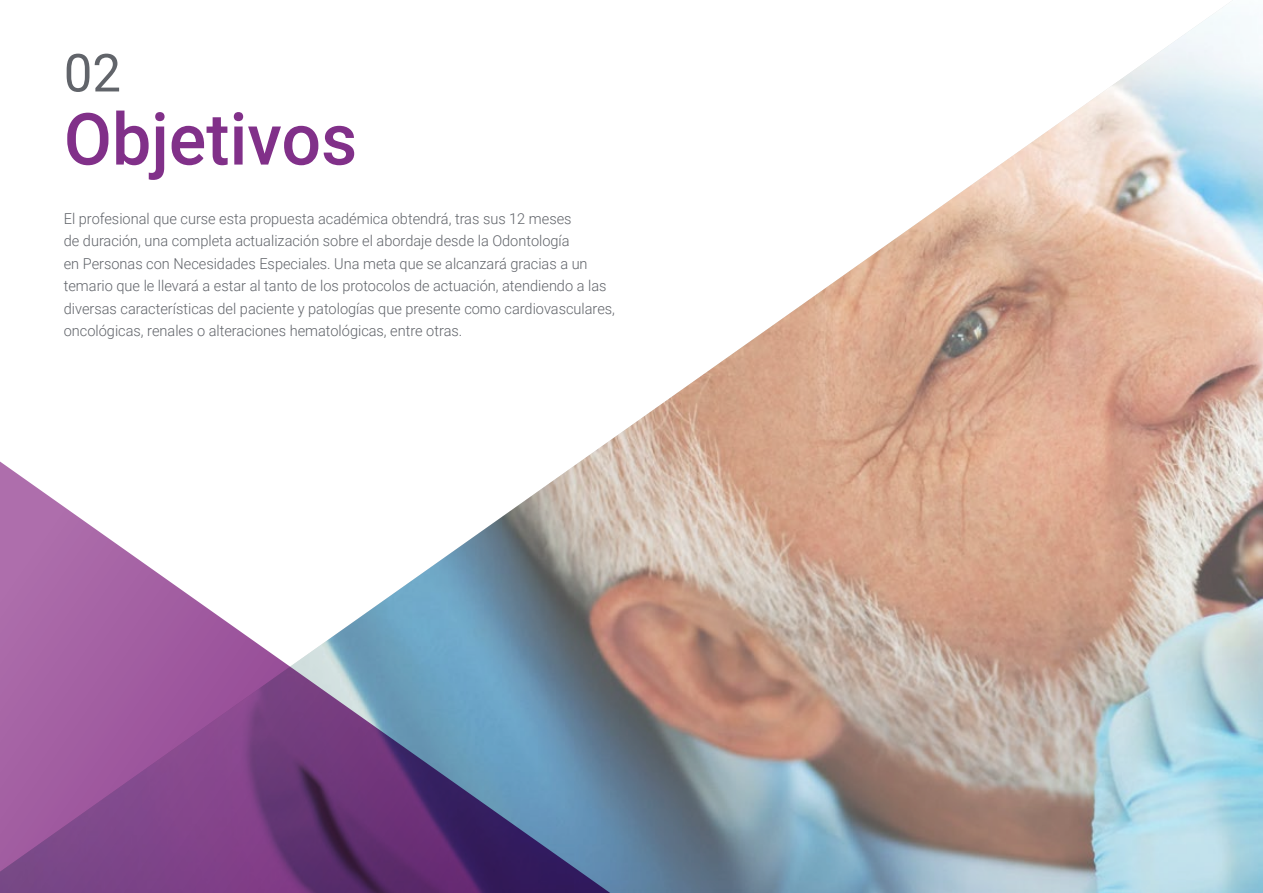
<style>
.page{position:relative;width:1263px;height:893px;background:#fff}
.page>*{position:absolute;margin:0;border:0;box-sizing:border-box;transform-origin:0 0}
.t1{font:500 72px "Roboto";color:#813089}
.t2{font:52.5px "Roboto";color:#61646a}
.t3{font:300 15px/22.5px "Roboto";color:#61646a}
</style>
<div class="page">
<img style="left:602px;top:0;width:661px;height:893px">
<svg style="left:0;top:446px;width:640px;height:447px"></svg>
<h2 class="t2" style="left:64px;top:36px;width:59px">02</h2>
<h1 class="t1" style="left:64px;top:89px;width:295px">Objetivos</h1>
<p class="t3" style="left:64px;top:207px;width:553px">El profesional que curse esta propuesta académica obtendrá, tras sus 12 meses<br>de duración, una completa actualización sobre el abordaje desde la Odontología<br>en Personas con Necesidades Especiales. Una meta que se alcanzará gracias a un temario que le llevará a estar al tanto de los protocolos de actuación, atendiendo a las diversas características del paciente y patologías que presente como cardiovasculares, oncológicas, renales o alteraciones hematológicas, entre otras.</p>
</div>
